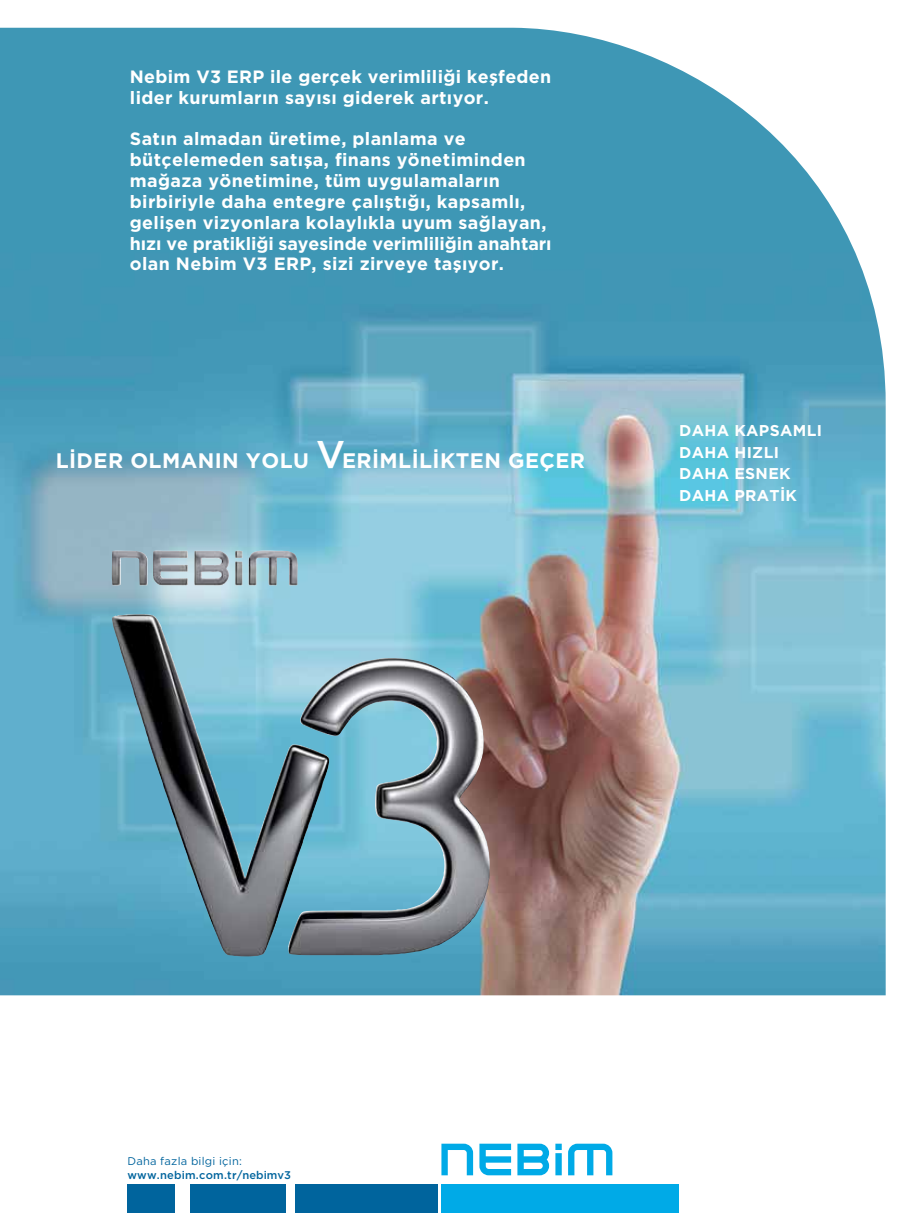
<style>
.page{position:relative;width:916px;height:1213px;background:#fff}
.page>*{position:absolute;margin:0;border:0;box-sizing:border-box;transform-origin:0 0}
.t1{font:700 21px "Gotham TRUN";letter-spacing:.02em;color:#fff}
.t2{font:700 17.85px/20.9px "Gotham TRUN";letter-spacing:.02em;color:#fff}
.t3{font:700 15.6px/21.5px "Gotham TRUN";letter-spacing:.02em;color:#fff}
.t4{font:500 11.1px "Gotham TRUN";letter-spacing:.02em;color:#00649d}
.t5{font:11.1px "Gotham TRUN";letter-spacing:.02em;color:#00649d}
.s1{font-weight:500;font-size:38.55px}
</style>
<div class="page">
<div style="left:127px;top:1184px;width:48px;height:28px;background:#00649d"></div>
<div style="left:191px;top:1184px;width:95px;height:28px;background:#00649d"></div>
<div style="left:295px;top:1184px;width:143px;height:28px;background:#00649d"></div>
<div style="left:441px;top:1184px;width:238px;height:28px;background:#00aae7"></div>
<svg style="left:441px;top:1143px;width:171px;height:32px"></svg>
<img style="left:0;top:28px;width:885px;height:967px">
<img style="left:112px;top:550px;width:187px;height:36px">
<p class="t2" style="left:130px;top:67px;width:422px">Nebim V3 ERP ile gerçek verimlili¤i keflfeden lider kurumlar›n say›s› giderek art›yor.</p>
<p class="t2" style="left:130px;top:130px;width:423px">Satın almadan üretime, planlama ve bütçelemeden satıfla, finans yönetiminden ma¤aza yönetimine, tüm uygulamaların birbiriyle daha entegre çalıfltı¤ı, kapsamlı, geliflen vizyonlara kolaylıkla uyum sa¤layan, h›z› ve pratikli¤i sayesinde verimlili¤in anahtar› olan Nebim V3 ERP, sizi zirveye tafl›yor.</p>
<p class="t1" style="left:56px;top:452px;width:530px">L‹DER OLMANIN YOLU <span class="s1">V</span>ER‹ML‹L‹KTEN GEÇER</p>
<p class="t3" style="left:679px;top:421px;width:144px">DAHA KAPSAMLI<br>DAHA HIZLI<br>DAHA ESNEK<br>DAHA PRAT‹K</p>
<p class="t5" style="left:127px;top:1154px;width:116px">Daha fazla bilgi için:</p>
<p class="t4" style="left:127px;top:1168px;width:165px">www.nebim.com.tr/nebimv3</p>
</div>
